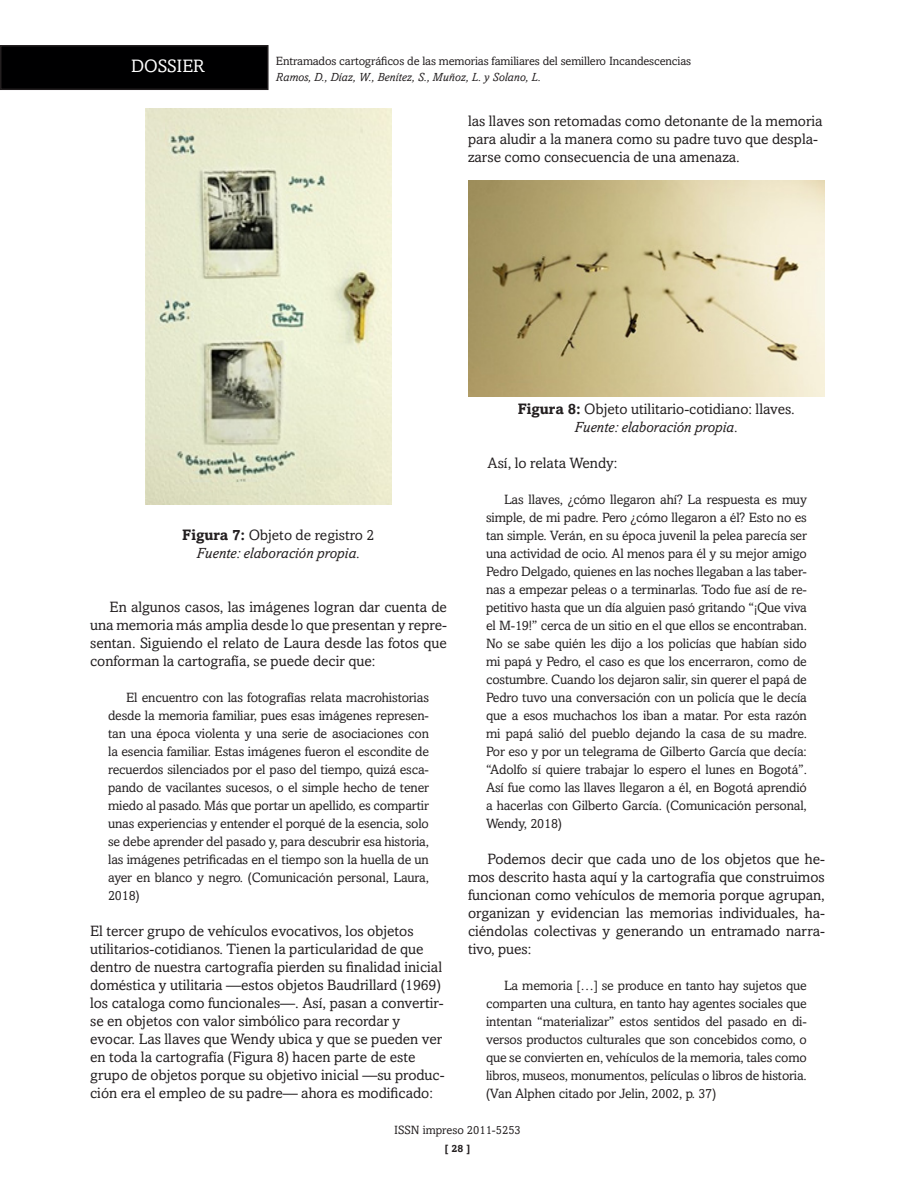
<style>
.page{position:relative;width:915px;height:1191px;background:#fff}
.page>*{position:absolute;margin:0;border:0;box-sizing:border-box;transform-origin:0 0}
.palabras_clave{font:18px "Amasis MT Std";letter-spacing:-.01em;color:#fff}
.TEXTO_BASE_primera{font:15px/18px "Amasis MT Std";color:#231f20}
.TEXTO_BASE{font:15px/18px "Amasis MT Std";color:#231f20;text-align:justify}
.TEXTO_BASE-2{font:italic 15px "Amasis MT Std";color:#231f20}
.Cita_en_Texto{font:13.5px/18px "Amasis MT Std";letter-spacing:-.01em;color:#231f20;text-align:justify}
.palabras_clave-2{font:12px "Amasis MT Std";letter-spacing:-.01em;color:#231f20}
.autor_filiación{font:italic 12px "Amasis MT Std";color:#231f20}
.t1{font:700 10.5px "Amasis MT Std";color:#231f20}
.s1{font-weight:700}
</style>
<div class="page">
<div style="left:1px;top:46px;width:267px;height:43px;background:#000001"></div>
<div style="left:0;top:45px;width:268px;height:45px;border:2px solid #231f20"></div>
<img style="left:468px;top:180px;width:356px;height:216px">
<img style="left:146px;top:108px;width:245px;height:396px">
<p class="palabras_clave" style="left:131px;top:55px;width:75px">DOSSIER</p>
<p class="palabras_clave-2" style="left:276px;top:53px;width:416px">Entramados cartográficos de las memorias familiares del semillero Incandescencias</p>
<p class="autor_filiación" style="left:276px;top:70px;width:266px">Ramos, D., Díaz, W., Benítez, S., Muñoz, L. y Solano, L.</p>
<p class="TEXTO_BASE_primera" style="left:468px;top:112px;width:356px">las llaves son retomadas como detonante de la memoria para aludir a la manera como su padre tuvo que despla&shy;zarse como consecuencia de una amenaza.</p>
<p class="TEXTO_BASE" style="left:182px;top:526px;width:193px"><span class="s1">Figura 7:</span> Objeto de registro 2</p>
<p class="TEXTO_BASE-2" style="left:196px;top:544px;width:165px">Fuente: elaboración propia.</p>
<p class="TEXTO_BASE" style="left:90px;top:598px;width:358px;text-indent:20px">En algunos casos, las imágenes logran dar cuenta de una memoria más amplia desde lo que presentan y repre&shy;sentan. Siguiendo el relato de Laura desde las fotos que conforman la cartografía, se puede decir que:</p>
<p class="Cita_en_Texto" style="left:108px;top:688px;width:322px;text-indent:18px">El encuentro con las fotografías relata macrohistorias desde la memoria familiar, pues esas imágenes represen&shy;tan una época violenta y una serie de asociaciones con la esencia familiar. Estas imágenes fueron el escondite de recuerdos silenciados por el paso del tiempo, quizá esca&shy;pando de vacilantes sucesos, o el simple hecho de tener miedo al pasado. Más que portar un apellido, es compartir unas experiencias y entender el porqué de la esencia, solo se debe aprender del pasado y, para descubrir esa historia, las imágenes petrificadas en el tiempo son la huella de un ayer en blanco y negro. (Comunicación personal, Laura, 2018)</p>
<p class="TEXTO_BASE_primera" style="left:90px;top:922px;width:356px">El tercer grupo de vehículos evocativos, los objetos utilitarios-cotidianos. Tienen la particularidad de que dentro de nuestra cartografía pierden su finalidad inicial doméstica y utilitaria —estos objetos Baudrillard (1969) los cataloga como funcionales—. Así, pasan a convertir&shy;se en objetos con valor simbólico para recordar y evocar. Las llaves que Wendy ubica y que se pueden ver en toda la cartografía (Figura 8) hacen parte de este grupo de objetos porque su objetivo inicial —su produc&shy;ción era el empleo de su padre— ahora es modificado:</p>
<p class="TEXTO_BASE" style="left:517px;top:400px;width:278px"><span class="s1">Figura 8:</span> Objeto utilitario-cotidiano: llaves.</p>
<p class="TEXTO_BASE-2" style="left:574px;top:418px;width:165px">Fuente: elaboración propia.</p>
<p class="TEXTO_BASE" style="left:487px;top:454px;width:131px">Así, lo relata Wendy:</p>
<p class="Cita_en_Texto" style="left:486px;top:490px;width:322px;text-indent:18px">Las llaves, ¿cómo llegaron ahí? La respuesta es muy simple, de mi padre. Pero ¿cómo llegaron a él? Esto no es tan simple. Verán, en su época juvenil la pelea parecía ser una actividad de ocio. Al menos para él y su mejor amigo Pedro Delgado, quienes en las noches llegaban a las taber&shy;nas a empezar peleas o a terminarlas. Todo fue así de re&shy;petitivo hasta que un día alguien pasó gritando “¡Que viva el M-19!” cerca de un sitio en el que ellos se encontraban.<br>No se sabe quién les dijo a los policías que habían sido mi papá y Pedro, el caso es que los encerraron, como de costumbre. Cuando los dejaron salir, sin querer el papá de Pedro tuvo una conversación con un policía que le decía que a esos muchachos los iban a matar. Por esta razón mi papá salió del pueblo dejando la casa de su madre.<br>Por eso y por un telegrama de Gilberto García que decía: “Adolfo sí quiere trabajar lo espero el lunes en Bogotá”.<br>Así fue como las llaves llegaron a él, en Bogotá aprendió a hacerlas con Gilberto García. (Comunicación personal, Wendy, 2018)</p>
<p class="TEXTO_BASE" style="left:468px;top:850px;width:358px;text-indent:20px">Podemos decir que cada uno de los objetos que he&shy;mos descrito hasta aquí y la cartografía que construimos funcionan como vehículos de memoria porque agrupan, organizan y evidencian las memorias individuales, ha&shy;ciéndolas colectivas y generando un entramado narra&shy;tivo, pues:</p>
<p class="Cita_en_Texto" style="left:486px;top:976px;width:322px;text-indent:18px">La memoria […] se produce en tanto hay sujetos que comparten una cultura, en tanto hay agentes sociales que intentan “materializar” estos sentidos del pasado en di&shy;versos productos culturales que son concebidos como, o que se convierten en, vehículos de la memoria, tales como libros, museos, monumentos, películas o libros de historia. (Van Alphen citado por Jelin, 2002, p. 37)</p>
<p class="palabras_clave-2" style="left:394px;top:1123px;width:128px">ISSN impreso 2011-5253</p>
<p class="t1" style="left:445px;top:1142px;width:27px">[ 28 ]</p>
</div>
